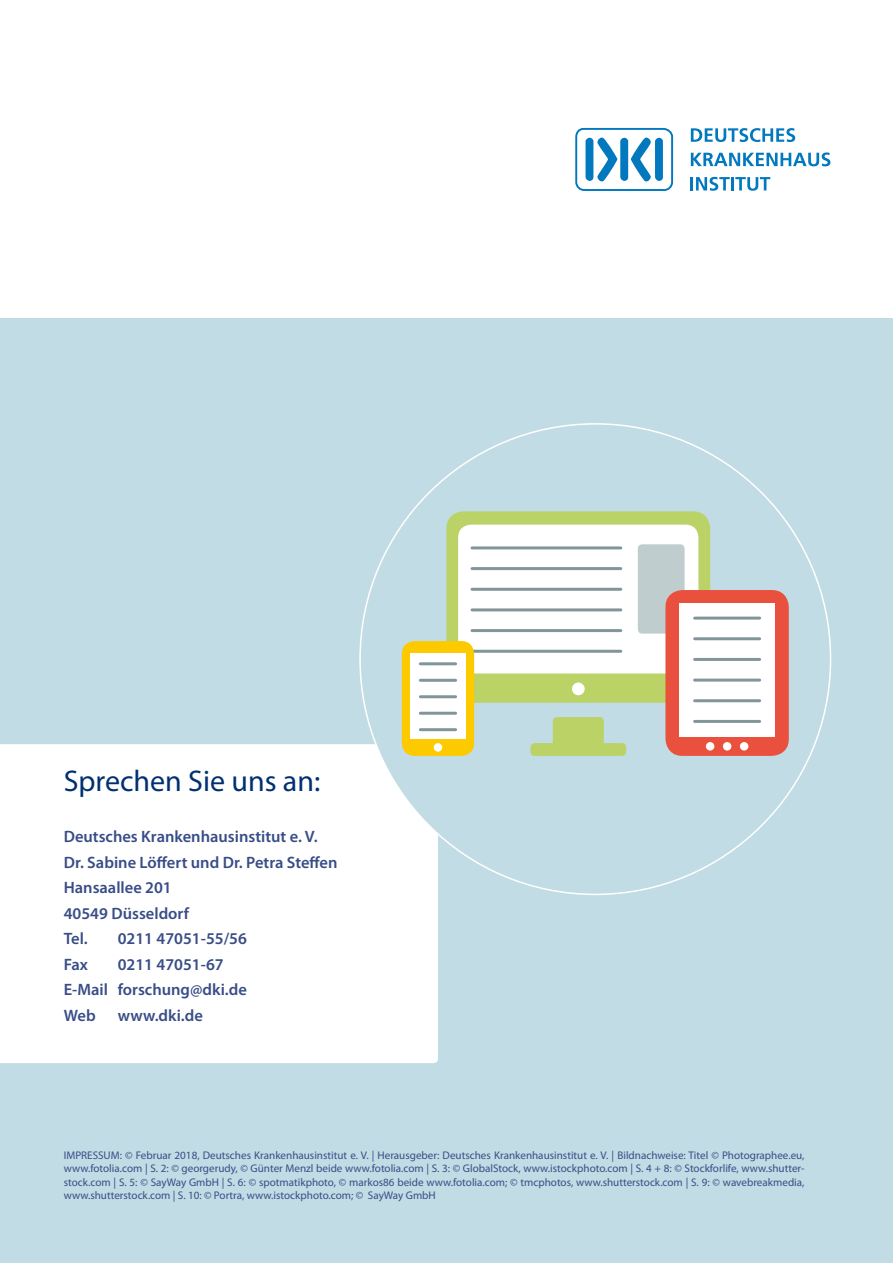
<style>
.page{position:relative;width:893px;height:1263px;background:#fff}
.page>*{position:absolute;margin:0;border:0;box-sizing:border-box;transform-origin:0 0}
.t1{font:30px "Myriad Pro";color:#003070}
.t2{font:600 16.5px/25.5px "Myriad Pro";color:#384d87}
.t3{font:11.1px/13.5px "Myriad Pro";color:#384d87;text-align:justify}
</style>
<div class="page">
<div style="left:0;top:319px;width:893px;height:944px;background:#c1dce4"></div>
<svg style="left:691px;top:128px;width:104px;height:14px"></svg>
<svg style="left:691px;top:152px;width:139px;height:14px"></svg>
<svg style="left:691px;top:177px;width:79px;height:14px"></svg>
<svg style="left:575px;top:127px;width:99px;height:64px"></svg>
<div style="left:0;top:744px;width:438px;height:319px;background:#fff"></div>
<div style="left:360px;top:424px;width:471px;height:470px;background:#c1dce4;border-radius:50%"></div>
<div style="left:446px;top:511px;width:264px;height:192px;background:#bad266;border-radius:17px"></div>
<div style="left:458px;top:525px;width:240px;height:148px;background:#fff;border-radius:13px"></div>
<div style="left:572px;top:682px;width:13px;height:13px;background:#fff;border-radius:50%"></div>
<svg style="left:530px;top:717px;width:96px;height:39px"></svg>
<hr style="left:472px;top:546px;width:149px;height:3px;background:#829599">
<hr style="left:472px;top:567px;width:149px;height:3px;background:#829599">
<hr style="left:472px;top:588px;width:149px;height:3px;background:#829599">
<hr style="left:472px;top:608px;width:149px;height:3px;background:#829599">
<hr style="left:472px;top:629px;width:149px;height:3px;background:#829599">
<div style="left:638px;top:544px;width:47px;height:90px;background:#c0cdcf;border-radius:4px"></div>
<hr style="left:472px;top:650px;width:149px;height:3px;background:#829599">
<div style="left:665px;top:590px;width:124px;height:166px;background:#e9503e;border-radius:17px"></div>
<div style="left:679px;top:603px;width:96px;height:134px;background:#fff"></div>
<div style="left:706px;top:742px;width:8px;height:8px;background:#fff;border-radius:50%"></div>
<div style="left:723px;top:742px;width:8px;height:8px;background:#fff;border-radius:50%"></div>
<div style="left:740px;top:742px;width:8px;height:8px;background:#fff;border-radius:50%"></div>
<hr style="left:695px;top:617px;width:65px;height:3px;background:#829599">
<hr style="left:695px;top:637px;width:65px;height:3px;background:#829599">
<hr style="left:695px;top:658px;width:65px;height:3px;background:#829599">
<hr style="left:695px;top:679px;width:65px;height:3px;background:#829599">
<hr style="left:695px;top:699px;width:65px;height:3px;background:#829599">
<hr style="left:695px;top:720px;width:65px;height:3px;background:#829599">
<div style="left:402px;top:641px;width:72px;height:115px;background:#fdca00;border-radius:13px"></div>
<div style="left:410px;top:654px;width:56px;height:85px;background:#fff"></div>
<div style="left:434px;top:743px;width:8px;height:9px;background:#fff;border-radius:50%"></div>
<hr style="left:420px;top:662px;width:36px;height:3px;background:#829599">
<hr style="left:420px;top:679px;width:36px;height:3px;background:#829599">
<hr style="left:420px;top:695px;width:36px;height:3px;background:#829599">
<hr style="left:420px;top:712px;width:36px;height:3px;background:#829599">
<hr style="left:420px;top:728px;width:36px;height:3px;background:#829599">
<h1 class="t1" style="left:64px;top:762px;width:258px">Sprechen Sie uns an:</h1>
<h2 class="t2" style="left:64px;top:823px;width:275px">Deutsches Krankenhausinstitut e. V.<br>Dr. Sabine Löffert und Dr. Petra Steffen<br>Hansaallee 201<br>40549 Düsseldorf<br>Tel.</h2>
<h2 class="t2" style="left:118px;top:925px;width:131px">0211 47051-55/56</h2>
<h2 class="t2" style="left:64px;top:951px;width:26px">Fax</h2>
<h2 class="t2" style="left:64px;top:951px;width:185px;text-indent:54px">0211 47051-67<br>E-Mail forschung@dki.de<br>Web</h2>
<h2 class="t2" style="left:118px;top:1002px;width:87px">www.dki.de</h2>
<p class="t3" style="left:64px;top:1148px;width:742px">IMPRESSUM: © Februar 2018, Deutsches Krankenhausinstitut e. V. | Herausgeber: Deutsches Krankenhausinstitut e. V. | Bildnachweise: Titel © Photographee.eu, www.fotolia.com | S. 2: © georgerudy, © Günter Menzl beide www.fotolia.com | S. 3: © GlobalStock, www.istockphoto.com | S. 4 + 8: © Stockforlife, www.shutter&shy;stock.com | S. 5: © SayWay GmbH | S. 6: © spotmatikphoto, © markos86 beide www.fotolia.com; © tmcphotos, www.shutterstock.com | S. 9: © wavebreakmedia, www.shutterstock.com | S. 10: © Portra, www.istockphoto.com; © SayWay GmbH</p>
</div>
